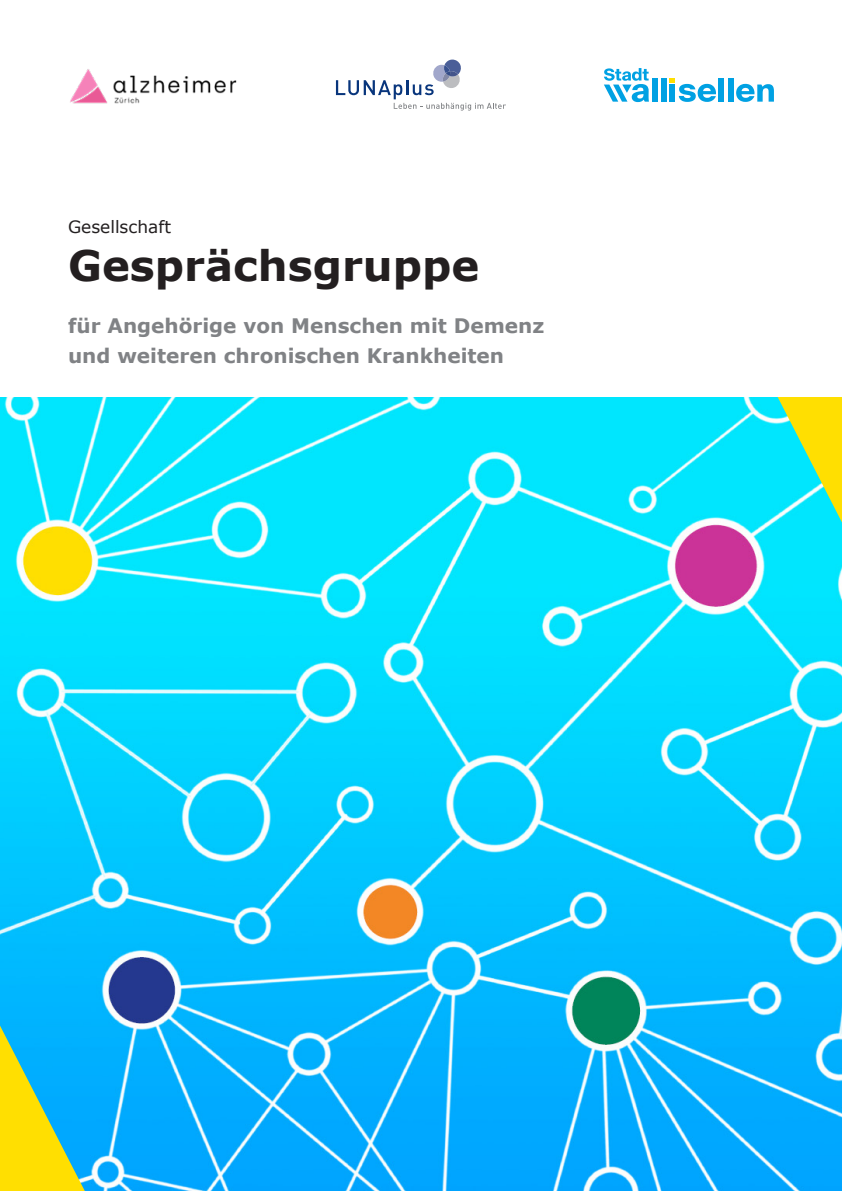
<style>
.page{position:relative;width:842px;height:1191px;background:#fff}
.page>*{position:absolute;margin:0;border:0;box-sizing:border-box;transform-origin:0 0}
._1_HL{font:700 42px "Verdana";color:#231f20}
._2_Leadin{font:700 20px/30px "Verdana";color:#808285}
._1_2_H2{font:17px "Verdana";color:#231f20}
</style>
<div class="page">
<div style="left:719px;top:79px;width:5px;height:23px;background:#00a1e3"></div>
<div style="left:728px;top:79px;width:5px;height:23px;background:#00a1e3"></div>
<svg style="left:736px;top:84px;width:38px;height:18px"></svg>
<svg style="left:604px;top:68px;width:45px;height:34px"></svg>
<div style="left:661px;top:78px;width:5px;height:24px;background:#00a1e3"></div>
<div style="left:652px;top:78px;width:5px;height:24px;background:#00a1e3"></div>
<svg style="left:670px;top:78px;width:46px;height:24px"></svg>
<img style="left:0;top:397px;width:842px;height:794px">
<img style="left:70px;top:69px;width:167px;height:34px">
<svg style="left:336px;top:60px;width:170px;height:51px"></svg>
<p class="_1_2_H2" style="left:68px;top:215px;width:104px">Gesellschaft</p>
<p class="_1_HL" style="left:68px;top:236px;width:413px">Gesprächsgruppe</p>
<p class="_2_Leadin" style="left:68px;top:310px;width:478px">für Angehörige von Menschen mit Demenz und weiteren chronischen Krankheiten</p>
</div>
